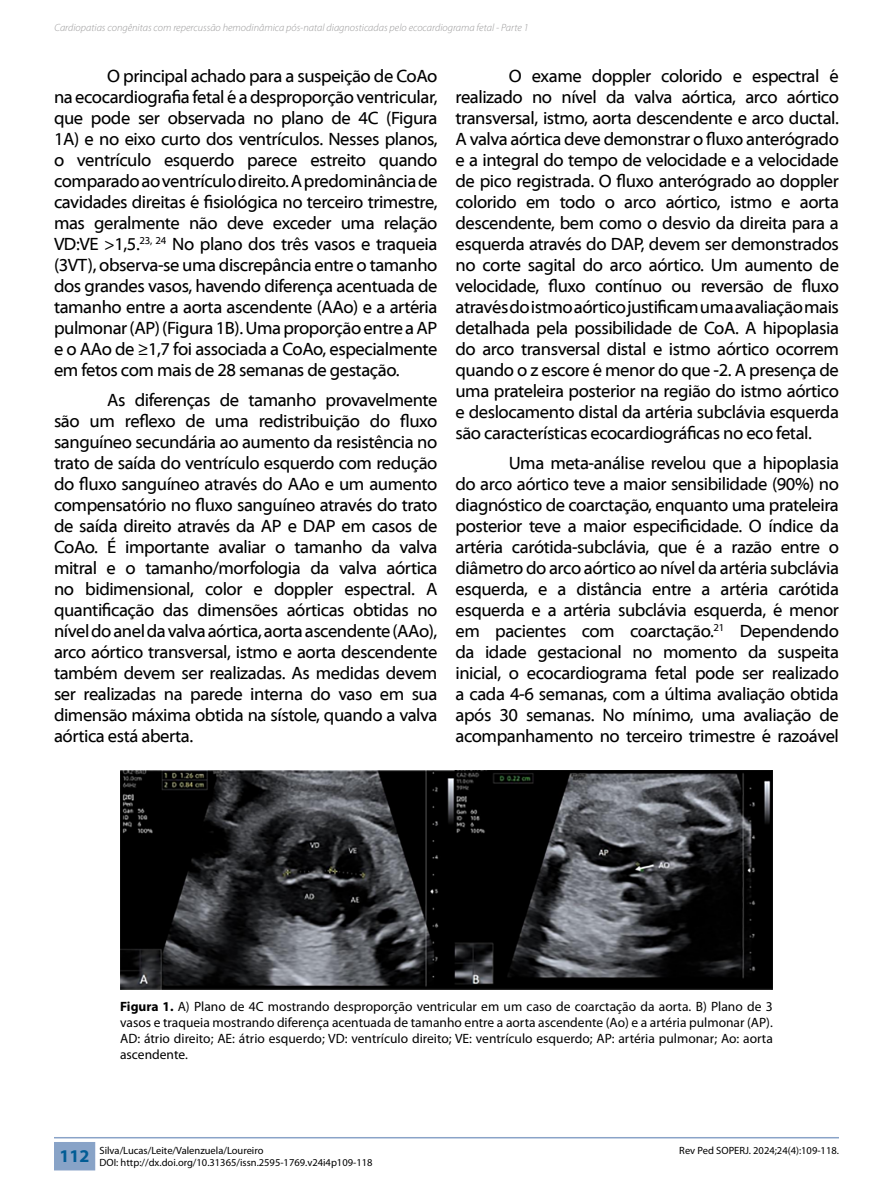
<style>
.page{position:relative;width:893px;height:1191px;background:#fff}
.page>*{position:absolute;margin:0;border:0;box-sizing:border-box;transform-origin:0 0}
.t1{font:18px/21px "Myriad Web Pro";letter-spacing:-.025em;color:#000;text-align:justify}
.t2{font:13.5px/16.2px "Myriad Pro";color:#000;text-align:justify}
.t3{font:10.5px/12.6px "Myriad Pro";color:#000}
.t4{font:italic 300 10.5px "Myriad Pro";color:#9a999a}
.s1{font-weight:700}
</style>
<div class="page">
<hr style="left:54px;top:1137px;width:785px;height:1px;background:#89a3c8">
<div style="left:54px;top:1142px;width:41px;height:28px;background:#88a3c7"></div>
<img style="left:120px;top:771px;width:653px;height:218px">
<p class="t4" style="left:54px;top:21px;width:476px">Cardiopatias congênitas com repercussão hemodinâmica pós-natal diagnosticadas pelo ecocardiograma fetal - Parte 1</p>
<p class="t1" style="left:54px;top:66px;width:385px;text-indent:53px">O principal achado para a suspeição de CoAo na ecocardiografia fetal é a desproporção ventricular, que pode ser observada no plano de 4C (Figura 1A) e no eixo curto dos ventrículos. Nesses planos, o ventrículo esquerdo parece estreito quando comparado ao ventrículo direito. A predominância de cavidades direitas é fisiológica no terceiro trimestre, mas geralmente não deve exceder uma relação VD:VE &gt;1,5.<sup>23,</sup> <sup>24</sup> No plano dos três vasos e traqueia (3VT), observa-se uma discrepância entre o tamanho dos grandes vasos, havendo diferença acentuada de tamanho entre a aorta ascendente (AAo) e a artéria pulmonar (AP) (Figura 1B). Uma proporção entre a AP e o AAo de ≥1,7 foi associada a CoAo, especialmente em fetos com mais de 28 semanas de gestação.</p>
<p class="t1" style="left:54px;top:390px;width:385px;text-indent:53px">As diferenças de tamanho provavelmente são um reflexo de uma redistribuição do fluxo sanguíneo secundária ao aumento da resistência no trato de saída do ventrículo esquerdo com redução do fluxo sanguíneo através do AAo e um aumento compensatório no fluxo sanguíneo através do trato de saída direito através da AP e DAP em casos de CoAo. É importante avaliar o tamanho da valva mitral e o tamanho/morfologia da valva aórtica no bidimensional, color e doppler espectral. A quantificação das dimensões aórticas obtidas no nível do anel da valva aórtica, aorta ascendente (AAo), arco aórtico transversal, istmo e aorta descendente também devem ser realizadas. As medidas devem ser realizadas na parede interna do vaso em sua dimensão máxima obtida na sístole, quando a valva aórtica está aberta.</p>
<p class="t1" style="left:455px;top:66px;width:385px;text-indent:53px">O exame doppler colorido e espectral é realizado no nível da valva aórtica, arco aórtico transversal, istmo, aorta descendente e arco ductal.<br>A valva aórtica deve demonstrar o fluxo anterógrado e a integral do tempo de velocidade e a velocidade de pico registrada. O fluxo anterógrado ao doppler colorido em todo o arco aórtico, istmo e aorta descendente, bem como o desvio da direita para a esquerda através do DAP, devem ser demonstrados no corte sagital do arco aórtico. Um aumento de velocidade, fluxo contínuo ou reversão de fluxo através do istmo aórtico justificam uma avaliação mais detalhada pela possibilidade de CoA. A hipoplasia do arco transversal distal e istmo aórtico ocorrem quando o z escore é menor do que -2. A presença de uma prateleira posterior na região do istmo aórtico e deslocamento distal da artéria subclávia esquerda são características ecocardiográficas no eco fetal.</p>
<p class="t1" style="left:455px;top:453px;width:385px;text-indent:53px">Uma meta-análise revelou que a hipoplasia do arco aórtico teve a maior sensibilidade (90%) no diagnóstico de coarctação, enquanto uma prateleira posterior teve a maior especificidade. O índice da artéria carótida-subclávia, que é a razão entre o diâmetro do arco aórtico ao nível da artéria subclávia esquerda, e a distância entre a artéria carótida esquerda e a artéria subclávia esquerda, é menor em pacientes com coarctação.<sup>21</sup> Dependendo da idade gestacional no momento da suspeita inicial, o ecocardiograma fetal pode ser realizado a cada 4-6 semanas, com a última avaliação obtida após 30 semanas. No mínimo, uma avaliação de acompanhamento no terceiro trimestre é razoável</p>
<p class="t2" style="left:120px;top:998px;width:654px"><span class="s1">Figura 1.</span> A) Plano de 4C mostrando desproporção ventricular em um caso de coarctação da aorta. B) Plano de 3 vasos e traqueia mostrando diferença acentuada de tamanho entre a aorta ascendente (Ao) e a artéria pulmonar (AP).<br>AD: átrio direito; AE: átrio esquerdo; VD: ventrículo direito; VE: ventrículo esquerdo; AP: artéria pulmonar; Ao: aorta ascendente.</p>
<p class="t3" style="left:60px;top:1143px;width:314px;text-indent:40px">Silva/Lucas/Leite/Valenzuela/Loureiro<br><sup>112</sup> DOI: http://dx.doi.org/10.31365/issn.2595-1769.v24i4p109-118</p>
<p class="t3" style="left:679px;top:1143px;width:161px">Rev Ped SOPERJ. 2024;24(4):109-118.</p>
</div>
